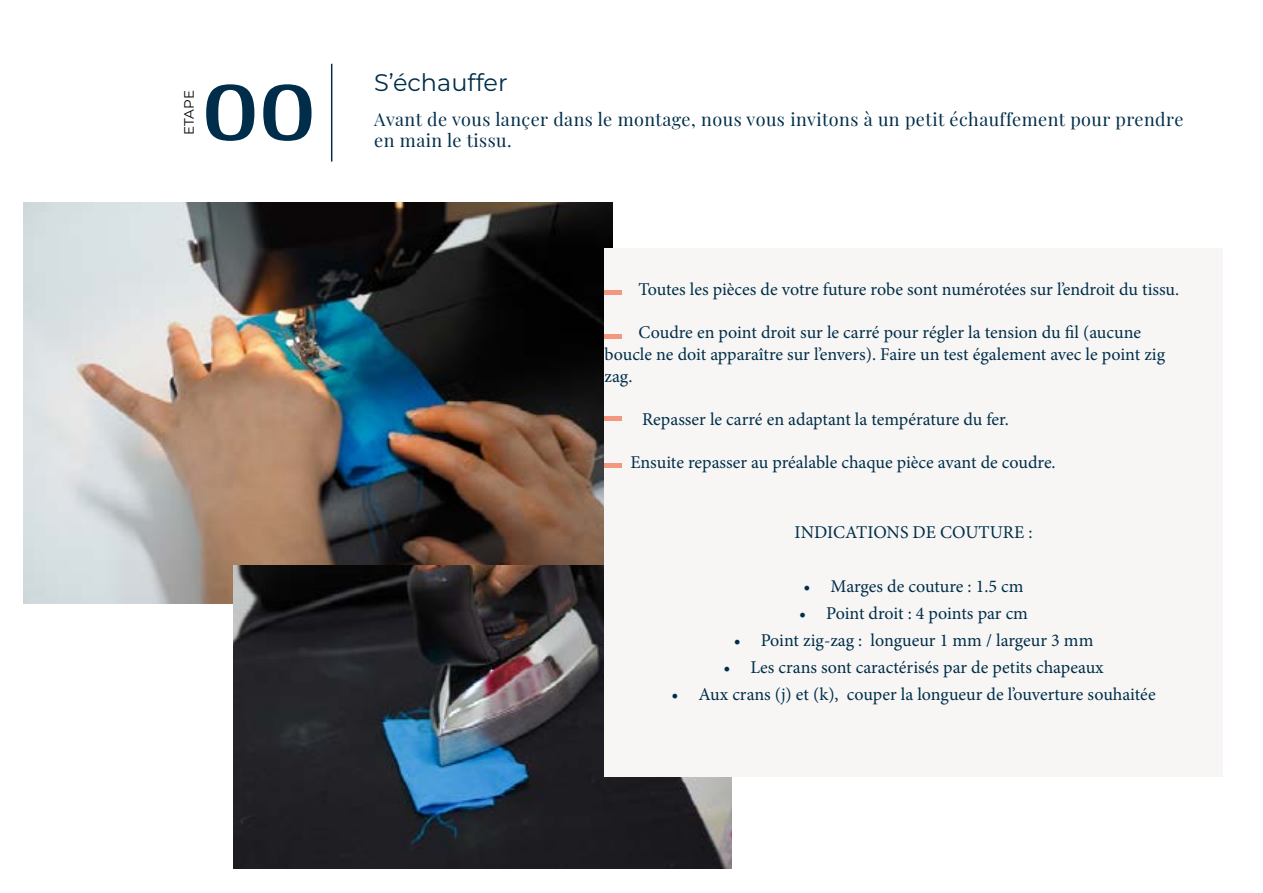
<style>
.page{position:relative;width:1263px;height:893px;background:#fff}
.page>*{position:absolute;margin:0;border:0;box-sizing:border-box;transform-origin:0 0}
.t1{font:81px "Superclarendon Rg";color:#002e4a}
.t2{font:24px "Montserrat";color:#002e4a}
.t3{font:18px/21.6px "Minion Pro";color:#002e4a}
.t4{font:18px/21.6px "Playfair Display";letter-spacing:.025em;color:#002e4a}
.t5{font:13.5px "Montserrat";letter-spacing:-.005em;color:#000}
</style>
<div class="page">
<hr style="left:331px;top:64px;width:1px;height:98px;background:#002e4a">
<img style="left:23px;top:203px;width:589px;height:401px">
<img style="left:234px;top:566px;width:497px;height:303px">
<div style="left:604px;top:248px;width:618px;height:528px;background:#f7f6f4"></div>
<div style="left:604px;top:290px;width:18px;height:5px;background:#f3987e"></div>
<hr style="left:604px;top:334px;width:18px;height:4px;background:#f3987e">
<div style="left:604px;top:416px;width:18px;height:5px;background:#f3987e"></div>
<div style="left:604px;top:463px;width:18px;height:5px;background:#f3987e"></div>
<p class="t5" style="left:180px;top:135px;width:46px;rotate:-90deg">ETAPE</p>
<h1 class="t1" style="left:202px;top:61px;width:116px">00</h1>
<h2 class="t2" style="left:374px;top:66px;width:135px">S’échauffer</h2>
<p class="t4" style="left:374px;top:107px;width:811px">Avant de vous lançer dans le montage, nous vous invitons à un petit échauffement pour prendre en main le tissu.</p>
<p class="t3" style="left:638px;top:279px;width:542px">Toutes les pièces de votre future robe sont numérotées sur l’endroit du tissu.</p>
<p class="t3" style="left:604px;top:322px;width:562px;text-indent:34px">Coudre en point droit sur le carré pour régler la tension du fil (aucune boucle ne doit apparaître sur l’envers). Faire un test également avec le point zig zag.</p>
<p class="t3" style="left:642px;top:408px;width:368px">Repasser le carré en adaptant la température du fer.</p>
<p class="t3" style="left:630px;top:452px;width:427px">Ensuite repasser au préalable chaque pièce avant de coudre.</p>
<p class="t3" style="left:794px;top:522px;width:239px">INDICATIONS DE COUTURE :</p>
<p class="t3" style="left:804px;top:576px;width:221px">• Marges de couture : 1.5 cm</p>
<p class="t3" style="left:799px;top:603px;width:230px">• Point droit : 4 points par cm</p>
<p class="t3" style="left:734px;top:630px;width:361px">• Point zig-zag : longueur 1 mm / largeur 3 mm</p>
<p class="t3" style="left:723px;top:657px;width:382px">• Les crans sont caractérisés par de petits chapeaux</p>
<p class="t3" style="left:671px;top:684px;width:486px">• Aux crans (j) et (k), couper la longueur de l’ouverture souhaitée</p>
</div>
